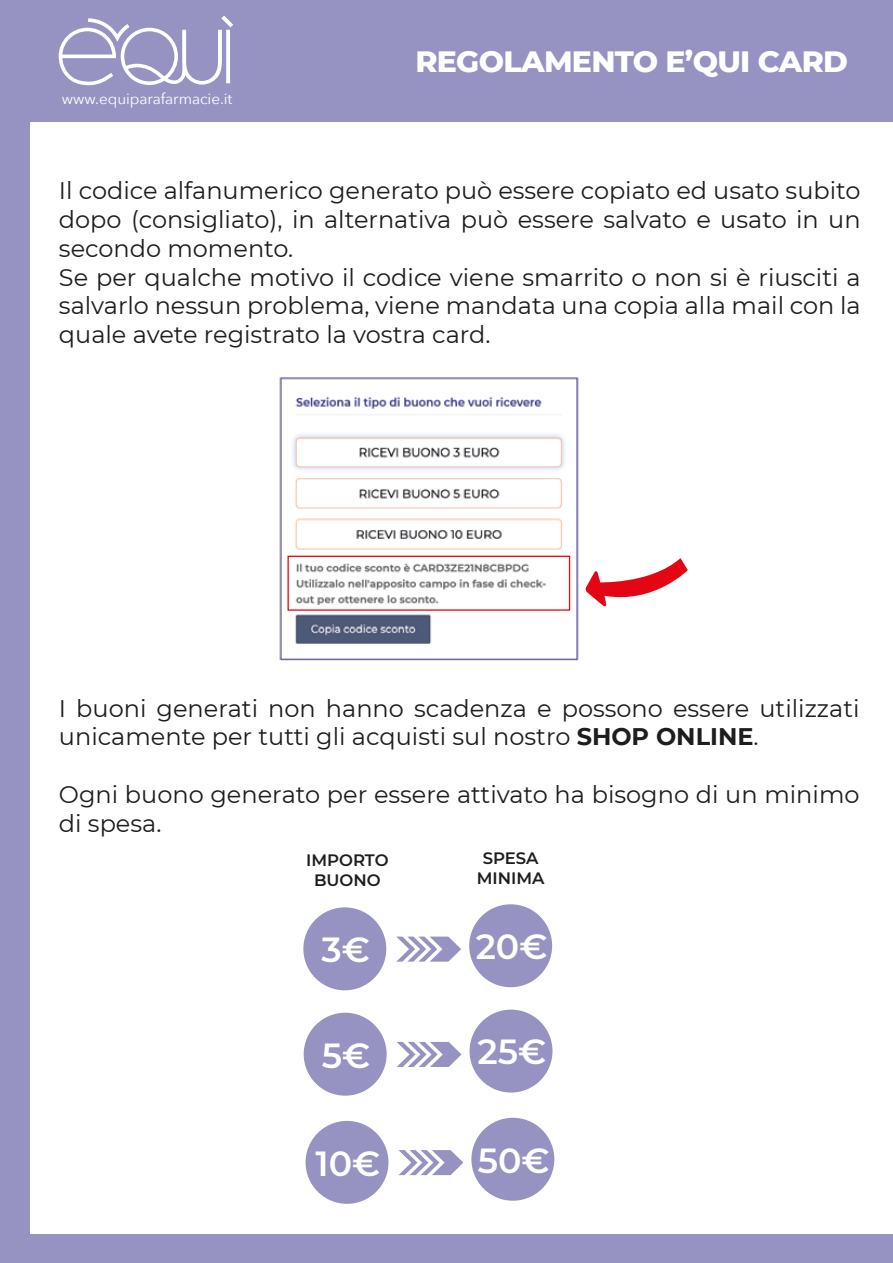
<style>
.page{position:relative;width:893px;height:1263px;background:#fff}
.page>*{position:absolute;margin:0;border:0;box-sizing:border-box;transform-origin:0 0}
.t1{font:600 34.8px "Montserrat";color:#fff}
.t2{font:800 30px "Montserrat";letter-spacing:-.025em;color:#fff}
.t3{font:24px/28.8px "Montserrat";color:#1d1d1b}
.t4{font:600 16.5px/19.8px "Montserrat";color:#1d1d1b;text-align:center}
.t5{font:15.15px "Avenir Next";letter-spacing:-.005em;color:#fff}
.s1{font-weight:700}
</style>
<div class="page">
<img style="left:279px;top:377px;width:307px;height:284px">
<div style="left:287px;top:556px;width:283px;height:55px;border:1px solid #e30613"></div>
<svg style="left:586px;top:558px;width:102px;height:49px"></svg>
<div style="left:303px;top:907px;width:83px;height:83px;background:#9692c2;border-radius:50%"></div>
<div style="left:469px;top:904px;width:83px;height:83px;background:#9692c2;border-radius:50%"></div>
<svg style="left:396px;top:936px;width:65px;height:26px"></svg>
<div style="left:304px;top:1013px;width:83px;height:83px;background:#9692c2;border-radius:50%"></div>
<div style="left:470px;top:1010px;width:82px;height:82px;background:#9692c2;border-radius:50%"></div>
<svg style="left:397px;top:1042px;width:64px;height:25px"></svg>
<div style="left:306px;top:1121px;width:82px;height:83px;background:#9692c2;border-radius:50%"></div>
<div style="left:471px;top:1118px;width:83px;height:83px;background:#9692c2;border-radius:50%"></div>
<svg style="left:398px;top:1150px;width:65px;height:25px"></svg>
<div style="left:0;top:0;width:30px;height:1263px;background:#9692c2"></div>
<div style="left:7px;top:1234px;width:886px;height:29px;background:#9692c2"></div>
<div style="left:2px;top:0;width:891px;height:122px;background:#9692c2"></div>
<svg style="left:59px;top:16px;width:174px;height:69px"></svg>
<p class="t5" style="left:62px;top:86px;width:172px">www.equiparafarmacie.it</p>
<p class="t2" style="left:415px;top:40px;width:434px">REGOLAMENTO E’QUI CARD</p>
<p class="t3" style="left:59px;top:175px;width:803px">Il codice alfanumerico generato può essere copiato ed usato subito dopo (consigliato), in alternativa può essere salvato e usato in un secondo momento.<br>Se per qualche motivo il codice viene smarrito o non si è riusciti a salvarlo nessun problema, viene mandata una copia alla mail con la quale avete registrato la vostra card.</p>
<p class="t3" style="left:59px;top:693px;width:802px">I buoni generati non hanno scadenza e possono essere utilizzati unicamente per tutti gli acquisti sul nostro <span class="s1">SHOP ONLINE</span>.</p>
<p class="t3" style="left:59px;top:779px;width:802px">Ogni buono generato per essere attivato ha bisogno di un minimo di spesa.</p>
<p class="t4" style="left:306px;top:849px;width:84px">IMPORTO<br>BUONO</p>
<p class="t4" style="left:477px;top:848px;width:69px">SPESA<br>MINIMA</p>
<h1 class="t1" style="left:322px;top:925px;width:50px">3€</h1>
<h1 class="t1" style="left:476px;top:922px;width:73px">20€</h1>
<h1 class="t1" style="left:322px;top:1030px;width:50px">5€</h1>
<h1 class="t1" style="left:478px;top:1027px;width:70px">25€</h1>
<h1 class="t1" style="left:316px;top:1139px;width:67px">10€</h1>
<h1 class="t1" style="left:478px;top:1135px;width:74px">50€</h1>
</div>
